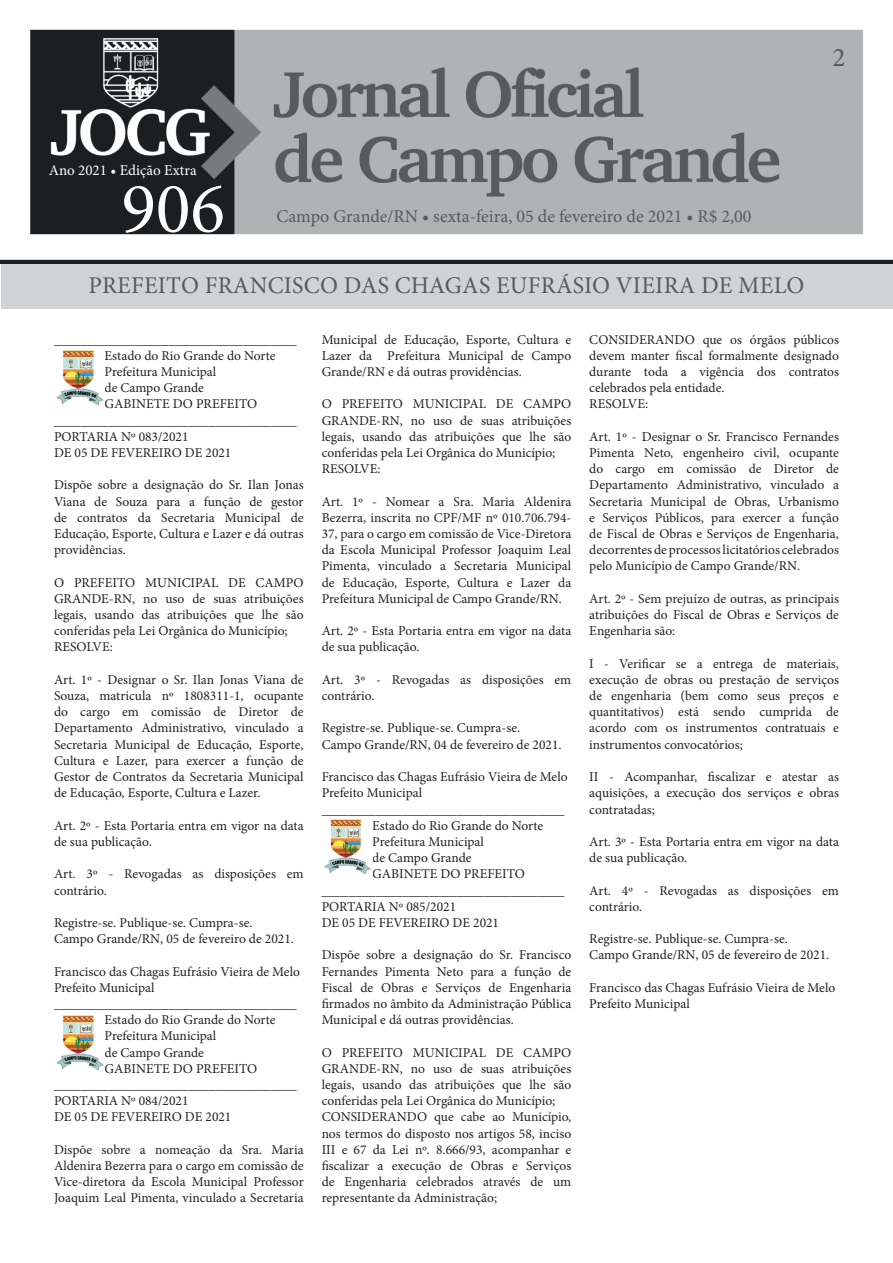
<style>
.page{position:relative;width:893px;height:1263px;background:#fff}
.page>*{position:absolute;margin:0;border:0;box-sizing:border-box;transform-origin:0 0}
.t1{font:72px "Minion Pro";color:#fff}
.t2{font:27px "Minion Pro";color:#575b5c}
.t3{font:24px "Minion Pro";letter-spacing:.01em;color:#575b5c}
.t4{font:18px "Minion Pro";color:#575b5c}
.t5{font:15px "Minion Pro";color:#fff}
.t6{font:13.5px/16.2px "Minion Pro";color:#231f20}
</style>
<div class="page">
<img style="left:0;top:29px;width:893px;height:235px">
<div style="left:1px;top:264px;width:891px;height:44px;background:#d1d2d4"></div>
<img style="left:56px;top:350px;width:48px;height:55px">
<img style="left:56px;top:1015px;width:48px;height:55px">
<img style="left:324px;top:819px;width:47px;height:55px">
<h2 class="t2" style="left:832px;top:40px;width:14px">2</h2>
<p class="t5" style="left:49px;top:160px;width:149px">Ano 2021 • Edição Extra</p>
<h1 class="t1" style="left:121px;top:160px;width:105px">906</h1>
<h3 class="t4" style="left:276px;top:204px;width:477px">Campo Grande/RN • sexta-feira, 05 de fevereiro de 2021 • R$ 2,00</h3>
<h3 class="t3" style="left:88px;top:269px;width:718px">PREFEITO FRANCISCO DAS CHAGAS EUFRÁSIO VIEIRA DE MELO</h3>
<p class="t6" style="left:54px;top:331px;width:244px">____________________________________</p>
<p class="t6" style="left:105px;top:347px;width:172px">Estado do Rio Grande do Norte</p>
<p class="t6" style="left:105px;top:364px;width:113px">Prefeitura Municipal</p>
<p class="t6" style="left:105px;top:380px;width:101px">de Campo Grande</p>
<p class="t6" style="left:105px;top:396px;width:154px">GABINETE DO PREFEITO</p>
<p class="t6" style="left:54px;top:412px;width:244px">____________________________________</p>
<p class="t6" style="left:54px;top:428px;width:136px">PORTARIA Nº 083/2021</p>
<p class="t6" style="left:54px;top:445px;width:179px">DE 05 DE FEVEREIRO DE 2021</p>
<p class="t6" style="left:54px;top:477px;width:251px;text-align:justify">Dispõe sobre a designação do Sr. Ilan Jonas Viana de Souza para a função de gestor de contratos da Secretaria Municipal de Educação, Esporte, Cultura e Lazer e dá outras providências.</p>
<p class="t6" style="left:54px;top:574px;width:251px">O PREFEITO MUNICIPAL DE CAMPO<br>GRANDE-RN, no uso de suas atribuições legais, usando das atribuições que lhe são conferidas pela Lei Orgânica do Município;<br>RESOLVE:</p>
<p class="t6" style="left:54px;top:671px;width:251px;text-align:justify">Art. 1º - Designar o Sr. Ilan Jonas Viana de Souza, matricula nº 1808311-1, ocupante do cargo em comissão de Diretor de Departamento Administrativo, vinculado a Secretaria Municipal de Educação, Esporte, Cultura e Lazer, para exercer a função de Gestor de Contratos da Secretaria Municipal de Educação, Esporte, Cultura e Lazer.</p>
<p class="t6" style="left:54px;top:817px;width:251px">Art. 2º - Esta Portaria entra em vigor na data de sua publicação.</p>
<p class="t6" style="left:54px;top:866px;width:251px">Art. 3º - Revogadas as disposições em contrário.</p>
<p class="t6" style="left:54px;top:914px;width:241px">Registre-se. Publique-se. Cumpra-se.<br>Campo Grande/RN, 05 de fevereiro de 2021.</p>
<p class="t6" style="left:54px;top:963px;width:247px">Francisco das Chagas Eufrásio Vieira de Melo</p>
<p class="t6" style="left:54px;top:979px;width:102px">Prefeito Municipal</p>
<p class="t6" style="left:54px;top:995px;width:244px">____________________________________</p>
<p class="t6" style="left:105px;top:1012px;width:172px">Estado do Rio Grande do Norte</p>
<p class="t6" style="left:105px;top:1028px;width:113px">Prefeitura Municipal</p>
<p class="t6" style="left:105px;top:1044px;width:101px">de Campo Grande</p>
<p class="t6" style="left:105px;top:1060px;width:154px">GABINETE DO PREFEITO</p>
<p class="t6" style="left:54px;top:1076px;width:244px">____________________________________</p>
<p class="t6" style="left:54px;top:1093px;width:136px">PORTARIA Nº 084/2021</p>
<p class="t6" style="left:54px;top:1109px;width:179px">DE 05 DE FEVEREIRO DE 2021</p>
<p class="t6" style="left:54px;top:1141px;width:251px;text-align:justify">Dispõe sobre a nomeação da Sra. Maria Aldenira Bezerra para o cargo em comissão de Vice-diretora da Escola Municipal Professor Joaquim Leal Pimenta, vinculado a Secretaria</p>
<p class="t6" style="left:322px;top:331px;width:251px;text-align:justify">Municipal de Educação, Esporte, Cultura e Lazer da Prefeitura Municipal de Campo Grande/RN e dá outras providências.</p>
<p class="t6" style="left:322px;top:396px;width:251px">O PREFEITO MUNICIPAL DE CAMPO<br>GRANDE-RN, no uso de suas atribuições legais, usando das atribuições que lhe são conferidas pela Lei Orgânica do Município;<br>RESOLVE:</p>
<p class="t6" style="left:322px;top:493px;width:251px;text-align:justify">Art. 1º - Nomear a Sra. Maria Aldenira Bezerra, inscrita no CPF/MF nº 010.706.794- 37, para o cargo em comissão de Vice-Diretora da Escola Municipal Professor Joaquim Leal Pimenta, vinculado a Secretaria Municipal de Educação, Esporte, Cultura e Lazer da Prefeitura Municipal de Campo Grande/RN.</p>
<p class="t6" style="left:322px;top:623px;width:251px">Art. 2º - Esta Portaria entra em vigor na data de sua publicação.</p>
<p class="t6" style="left:322px;top:671px;width:251px">Art. 3º - Revogadas as disposições em contrário.</p>
<p class="t6" style="left:322px;top:720px;width:241px">Registre-se. Publique-se. Cumpra-se.<br>Campo Grande/RN, 04 de fevereiro de 2021.</p>
<p class="t6" style="left:322px;top:769px;width:247px">Francisco das Chagas Eufrásio Vieira de Melo</p>
<p class="t6" style="left:322px;top:785px;width:102px">Prefeito Municipal</p>
<p class="t6" style="left:322px;top:801px;width:244px">____________________________________</p>
<p class="t6" style="left:372px;top:817px;width:172px">Estado do Rio Grande do Norte</p>
<p class="t6" style="left:372px;top:833px;width:113px">Prefeitura Municipal</p>
<p class="t6" style="left:372px;top:850px;width:101px">de Campo Grande</p>
<p class="t6" style="left:372px;top:866px;width:154px">GABINETE DO PREFEITO</p>
<p class="t6" style="left:322px;top:882px;width:244px">____________________________________</p>
<p class="t6" style="left:322px;top:898px;width:136px">PORTARIA Nº 085/2021</p>
<p class="t6" style="left:322px;top:914px;width:179px">DE 05 DE FEVEREIRO DE 2021</p>
<p class="t6" style="left:322px;top:947px;width:251px;text-align:justify">Dispõe sobre a designação do Sr. Francisco Fernandes Pimenta Neto para a função de Fiscal de Obras e Serviços de Engenharia firmados no âmbito da Administração Pública Municipal e dá outras providências.</p>
<p class="t6" style="left:322px;top:1044px;width:251px">O PREFEITO MUNICIPAL DE CAMPO GRANDE-RN, no uso de suas atribuições legais, usando das atribuições que lhe são conferidas pela Lei Orgânica do Município; CONSIDERANDO que cabe ao Município, nos termos do disposto nos artigos 58, inciso III e 67 da Lei nº. 8.666/93, acompanhar e fiscalizar a execução de Obras e Serviços de Engenharia celebrados através de um representante da Administração;</p>
<p class="t6" style="left:589px;top:331px;width:251px">CONSIDERANDO que os órgãos públicos devem manter fiscal formalmente designado durante toda a vigência dos contratos celebrados pela entidade.<br>RESOLVE:</p>
<p class="t6" style="left:589px;top:428px;width:251px;text-align:justify">Art. 1º - Designar o Sr. Francisco Fernandes Pimenta Neto, engenheiro civil, ocupante do cargo em comissão de Diretor de Departamento Administrativo, vinculado a Secretaria Municipal de Obras, Urbanismo e Serviços Públicos, para exercer a função de Fiscal de Obras e Serviços de Engenharia, decorrentes de processos licitatórios celebrados pelo Município de Campo Grande/RN.</p>
<p class="t6" style="left:589px;top:590px;width:251px;text-align:justify">Art. 2º - Sem prejuízo de outras, as principais atribuições do Fiscal de Obras e Serviços de Engenharia são:</p>
<p class="t6" style="left:589px;top:655px;width:251px;text-align:justify">I - Verificar se a entrega de materiais, execução de obras ou prestação de serviços de engenharia (bem como seus preços e quantitativos) está sendo cumprida de acordo com os instrumentos contratuais e instrumentos convocatórios;</p>
<p class="t6" style="left:589px;top:769px;width:251px;text-align:justify">II - Acompanhar, fiscalizar e atestar as aquisições, a execução dos serviços e obras contratadas;</p>
<p class="t6" style="left:589px;top:833px;width:251px">Art. 3º - Esta Portaria entra em vigor na data de sua publicação.</p>
<p class="t6" style="left:589px;top:882px;width:251px">Art. 4º - Revogadas as disposições em contrário.</p>
<p class="t6" style="left:589px;top:931px;width:241px">Registre-se. Publique-se. Cumpra-se.<br>Campo Grande/RN, 05 de fevereiro de 2021.</p>
<p class="t6" style="left:589px;top:979px;width:247px">Francisco das Chagas Eufrásio Vieira de Melo<br>Prefeito Municipal</p>
</div>
